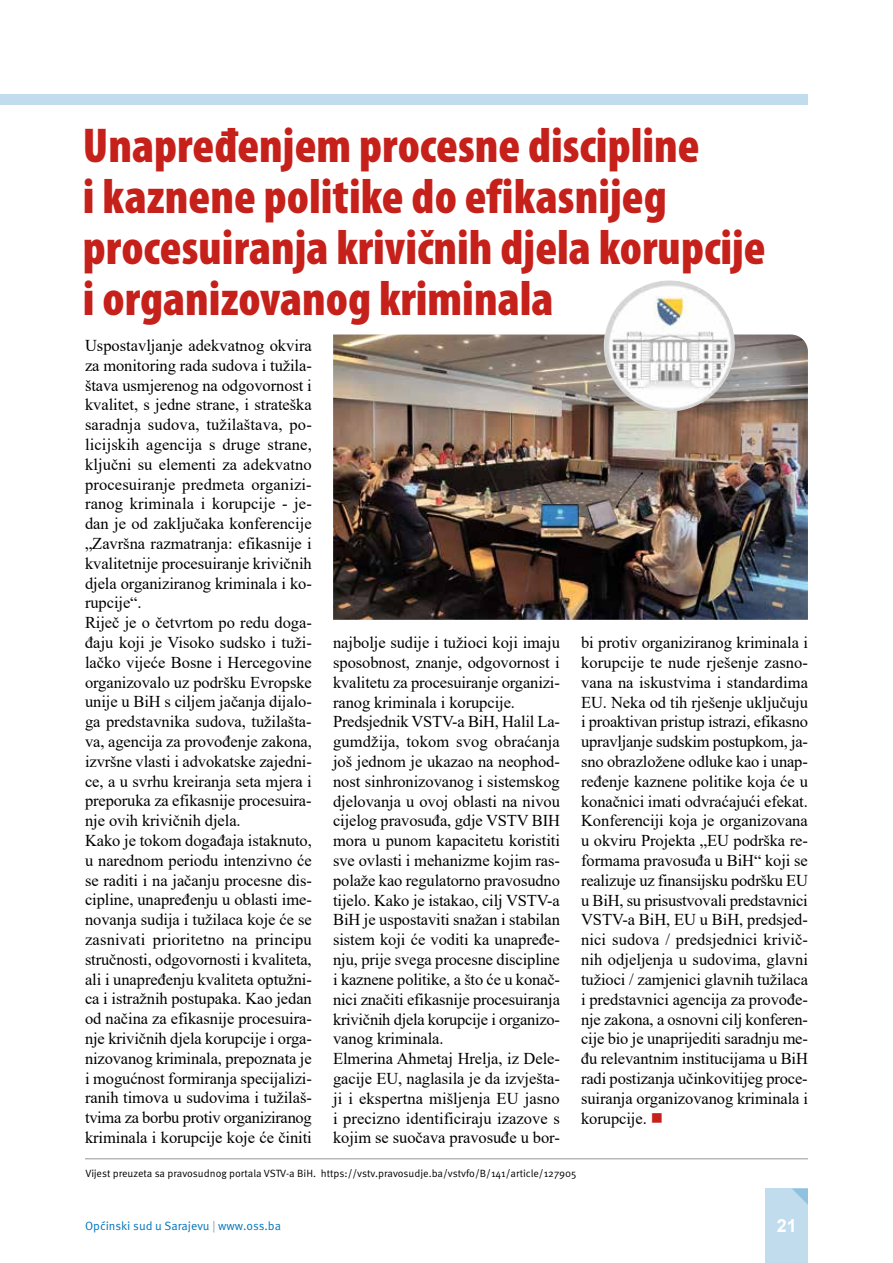
<style>
.page{position:relative;width:893px;height:1263px;background:#fff}
.page>*{position:absolute;margin:0;border:0;box-sizing:border-box;transform-origin:0 0}
.t1{font:900 condensed 49.2px/50.7px "Myriad Pro";color:#c6201b}
.t2{font:700 18px "Arial";color:#fff}
.t3{font:16.5px/19.8px "Times New Roman";letter-spacing:-.005em;color:#000}
.t4{font:12px "Meta Pro";color:#0074ba}
.t5{font:10.5px "Meta Pro";color:#000}
.s1{color:#c6201b}
.s2{color:#969898}
</style>
<div class="page">
<div style="left:0;top:94px;width:808px;height:11px;background:#c0dced"></div>
<div style="left:765px;top:1188px;width:43px;height:75px;background:#c0dced"></div>
<svg style="left:792px;top:1188px;width:16px;height:17px"></svg>
<img style="left:333px;top:334px;width:475px;height:286px">
<hr style="left:85px;top:1158px;width:723px;height:1px;background:#969898">
<img style="left:604px;top:280px;width:131px;height:131px;border-radius:66px">
<h1 class="t1" style="left:83px;top:121px;width:684px">Unapređenjem procesne discipline<br>i kaznene politike do efikasnijeg procesuiranja krivičnih djela korupcije i organizovanog kriminala</h1>
<p class="t3" style="left:85px;top:335px;width:228px">Uspostavljanje adekvatnog okvira za monitoring rada sudova i tužila&shy;štava usmjerenog na odgovornost i kvalitet, s jedne strane, i strateška saradnja sudova, tužilaštava, po&shy;licijskih agencija s druge strane, ključni su elementi za adekvatno procesuiranje predmeta organizi&shy;ranog kriminala i korupcije - je&shy;dan je od zaključaka konferencije „Završna razmatranja: efikasnije i kvalitetnije procesuiranje krivičnih djela organiziranog kriminala i ko&shy;rupcije“.<br>Riječ je o četvrtom po redu doga&shy;đaju koji je Visoko sudsko i tuži&shy;lačko vijeće Bosne i Hercegovine organizovalo uz podršku Evropske unije u BiH s ciljem jačanja dijalo&shy;ga predstavnika sudova, tužilašta&shy;va, agencija za provođenje zakona, izvršne vlasti i advokatske zajedni&shy;ce, a u svrhu kreiranja seta mjera i preporuka za efikasnije procesuira&shy;nje ovih krivičnih djela.<br>Kako je tokom događaja istaknuto, u narednom periodu intenzivno će se raditi i na jačanju procesne dis&shy;cipline, unapređenju u oblasti ime&shy;novanja sudija i tužilaca koje će se zasnivati prioritetno na principu stručnosti, odgovornosti i kvaliteta, ali i unapređenju kvaliteta optužni&shy;ca i istražnih postupaka. Kao jedan od načina za efikasnije procesuira&shy;nje krivičnih djela korupcije i orga&shy;nizovanog kriminala, prepoznata je i mogućnost formiranja specijalizi&shy;ranih timova u sudovima i tužilaš&shy;tvima za borbu protiv organiziranog kriminala i korupcije koje će činiti</p>
<p class="t3" style="left:333px;top:632px;width:228px">najbolje sudije i tužioci koji imaju sposobnost, znanje, odgovornost i kvalitetu za procesuiranje organizi&shy;ranog kriminala i korupcije.<br>Predsjednik VSTV-a BiH, Halil La&shy;gumdžija, tokom svog obraćanja još jednom je ukazao na neophod&shy;nost sinhronizovanog i sistemskog djelovanja u ovoj oblasti na nivou cijelog pravosuđa, gdje VSTV BIH mora u punom kapacitetu koristiti sve ovlasti i mehanizme kojim ras&shy;polaže kao regulatorno pravosudno tijelo. Kako je istakao, cilj VSTV-a BiH je uspostaviti snažan i stabilan sistem koji će voditi ka unapređe&shy;nju, prije svega procesne discipline i kaznene politike, a što će u konač&shy;nici značiti efikasnije procesuiranja krivičnih djela korupcije i organizo&shy;vanog kriminala.<br>Elmerina Ahmetaj Hrelja, iz Dele&shy;gacije EU, naglasila je da izvješta&shy;ji i ekspertna mišljenja EU jasno i precizno identificiraju izazove s kojim se suočava pravosuđe u bor-</p>
<p class="t3" style="left:581px;top:632px;width:228px;text-align:justify">bi protiv organiziranog kriminala i korupcije te nude rješenje zasno&shy;vana na iskustvima i standardima EU. Neka od tih rješenje uključuju i proaktivan pristup istrazi, efikasno upravljanje sudskim postupkom, ja&shy;sno obrazložene odluke kao i unap&shy;ređenje kaznene politike koja će u konačnici imati odvraćajući efekat.<br>Konferenciji koja je organizovana u okviru Projekta „EU podrška re&shy;formama pravosuđa u BiH“ koji se realizuje uz finansijsku podršku EU u BiH, su prisustvovali predstavnici VSTV-a BiH, EU u BiH, predsjed&shy;nici sudova / predsjednici krivič&shy;nih odjeljenja u sudovima, glavni tužioci / zamjenici glavnih tužilaca i predstavnici agencija za provođe&shy;nje zakona, a osnovni cilj konferen&shy;cije bio je unaprijediti saradnju me&shy;đu relevantnim institucijama u BiH radi postizanja učinkovitijeg proce&shy;suiranja organizovanog kriminala i korupcije. <span class="s1">■</span></p>
<p class="t5" style="left:85px;top:1167px;width:493px">Vijest preuzeta sa pravosudnog portala VSTV-a BiH. https://vstv.pravosudje.ba/vstvfo/B/141/article/127905</p>
<p class="t4" style="left:85px;top:1218px;width:197px">Općinski sud u Sarajevu <span class="s2">|</span> www.oss.ba</p>
<p class="t2" style="left:777px;top:1213px;width:22px">21</p>
</div>
